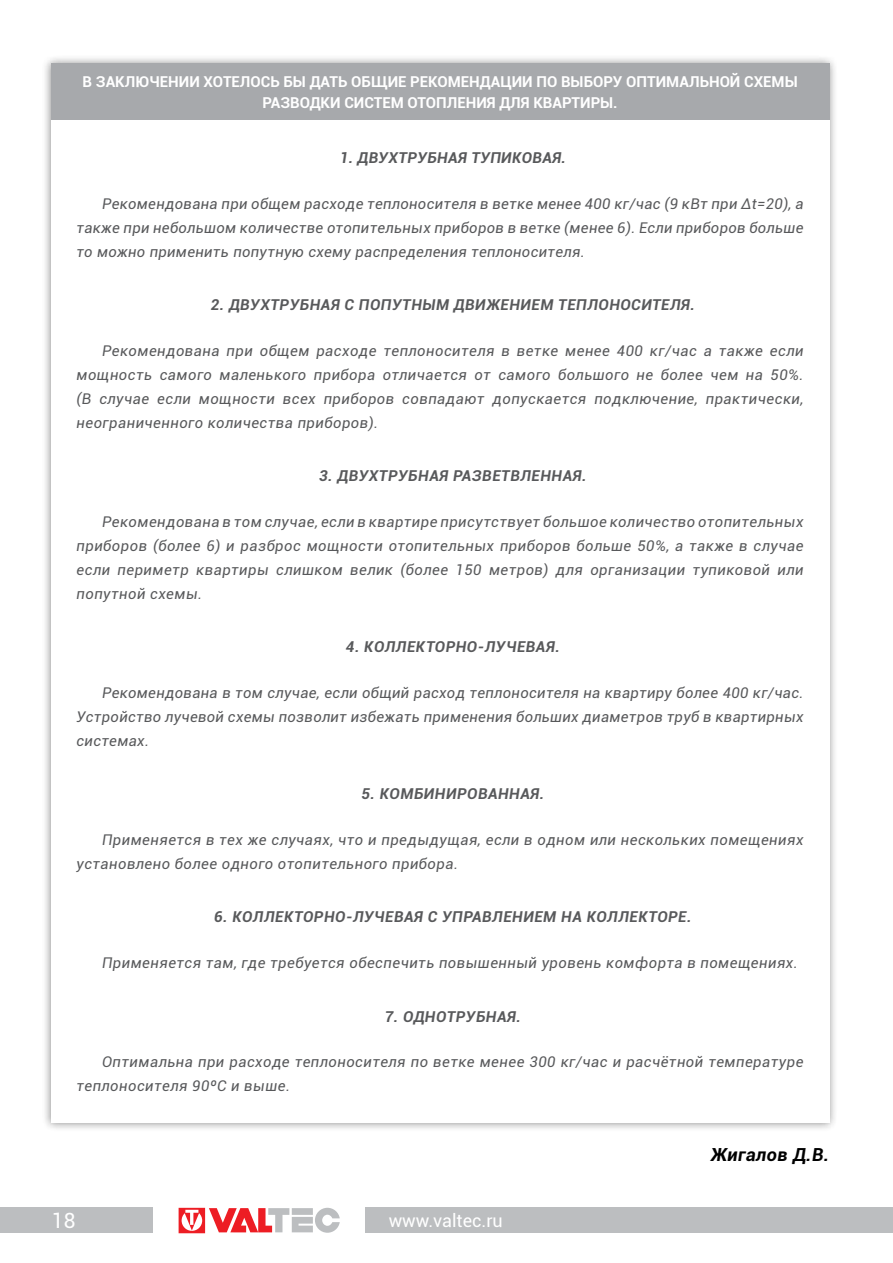
<style>
.page{position:relative;width:893px;height:1263px;background:#fff}
.page>*{position:absolute;margin:0;border:0;box-sizing:border-box;transform-origin:0 0}
.t1{font:21px "Roboto";color:#fff}
.t2{font:18px "Roboto";color:#fff}
.t3{font:italic 700 18px "Roboto";letter-spacing:.025em;color:#000}
.t4{font:italic 700 15px "Roboto";letter-spacing:.035em;color:#58595b}
.t5{font:700 15px/21px "Roboto";color:#fff;text-align:center}
.t6{font:italic 14.85px/24px "Roboto";letter-spacing:.035em;color:#58595b;text-align:justify}
</style>
<div class="page">
<div style="left:0;top:1208px;width:153px;height:25px;background:#bcbec0"></div>
<svg style="left:179px;top:1208px;width:161px;height:25px"></svg>
<div style="left:365px;top:1208px;width:528px;height:25px;background:#bcbec0"></div>
<div style="left:42px;top:55px;width:796px;height:1077px;background:#000;opacity:.45"></div>
<div style="left:51px;top:64px;width:778px;height:1059px;background:#fff"></div>
<div style="left:51px;top:64px;width:778px;height:56px;background:#a7a9ac"></div>
<p class="t5" style="left:83px;top:71px;width:717px">В ЗАКЛЮЧЕНИИ ХОТЕЛОСЬ БЫ ДАТЬ ОБЩИЕ РЕКОМЕНДАЦИИ ПО ВЫБОРУ ОПТИМАЛЬНОЙ СХЕМЫ<br>РАЗВОДКИ СИСТЕМ ОТОПЛЕНИЯ ДЛЯ КВАРТИРЫ.</p>
<p class="t4" style="left:340px;top:147px;width:228px">1. ДВУХТРУБНАЯ ТУПИКОВАЯ.</p>
<p class="t6" style="left:77px;top:191px;width:728px;text-indent:26px">Рекомендована при общем расходе теплоносителя в ветке менее 400 кг/час (9 кВт при ∆t=20), а также при небольшом количестве отопительных приборов в ветке (менее 6). Если приборов больше то можно применить попутную схему распределения теплоносителя.</p>
<p class="t4" style="left:211px;top:294px;width:486px">2. ДВУХТРУБНАЯ С ПОПУТНЫМ ДВИЖЕНИЕМ ТЕПЛОНОСИТЕЛЯ.</p>
<p class="t6" style="left:77px;top:338px;width:728px;text-indent:26px">Рекомендована при общем расходе теплоносителя в ветке менее 400 кг/час а также если мощность самого маленького прибора отличается от самого большого не более чем на 50%. (В случае если мощности всех приборов совпадают допускается подключение, практически, неограниченного количества приборов).</p>
<p class="t4" style="left:319px;top:465px;width:269px">3. ДВУХТРУБНАЯ РАЗВЕТВЛЕННАЯ.</p>
<p class="t6" style="left:77px;top:509px;width:728px;text-indent:26px">Рекомендована в том случае, если в квартире присутствует большое количество отопительных приборов (более 6) и разброс мощности отопительных приборов больше 50%, а также в случае если периметр квартиры слишком велик (более 150 метров) для организации тупиковой или попутной схемы.</p>
<p class="t4" style="left:346px;top:636px;width:215px">4. КОЛЛЕКТОРНО-ЛУЧЕВАЯ.</p>
<p class="t6" style="left:77px;top:680px;width:728px;text-indent:26px">Рекомендована в том случае, если общий расход теплоносителя на квартиру более 400 кг/час.<br>Устройство лучевой схемы позволит избежать применения больших диаметров труб в квартирных системах.</p>
<p class="t4" style="left:361px;top:783px;width:184px">5. КОМБИНИРОВАННАЯ.</p>
<p class="t6" style="left:77px;top:827px;width:728px;text-indent:26px">Применяется в тех же случаях, что и предыдущая, если в одном или нескольких помещениях установлено более одного отопительного прибора.</p>
<p class="t4" style="left:214px;top:906px;width:479px">6. КОЛЛЕКТОРНО-ЛУЧЕВАЯ С УПРАВЛЕНИЕМ НА КОЛЛЕКТОРЕ.</p>
<p class="t6" style="left:102px;top:950px;width:697px">Применяется там, где требуется обеспечить повышенный уровень комфорта в помещениях.</p>
<p class="t4" style="left:385px;top:1005px;width:138px">7. ОДНОТРУБНАЯ.</p>
<p class="t6" style="left:77px;top:1049px;width:728px;text-indent:26px">Оптимальна при расходе теплоносителя по ветке менее 300 кг/час и расчётной температуре теплоносителя 90ºС и выше.</p>
<h1 class="t1" style="left:52px;top:1206px;width:25px">18</h1>
<p class="t2" style="left:389px;top:1208px;width:116px">www.valtec.ru</p>
<p class="t3" style="left:711px;top:1142px;width:120px">Жигалов Д.В.</p>
</div>
